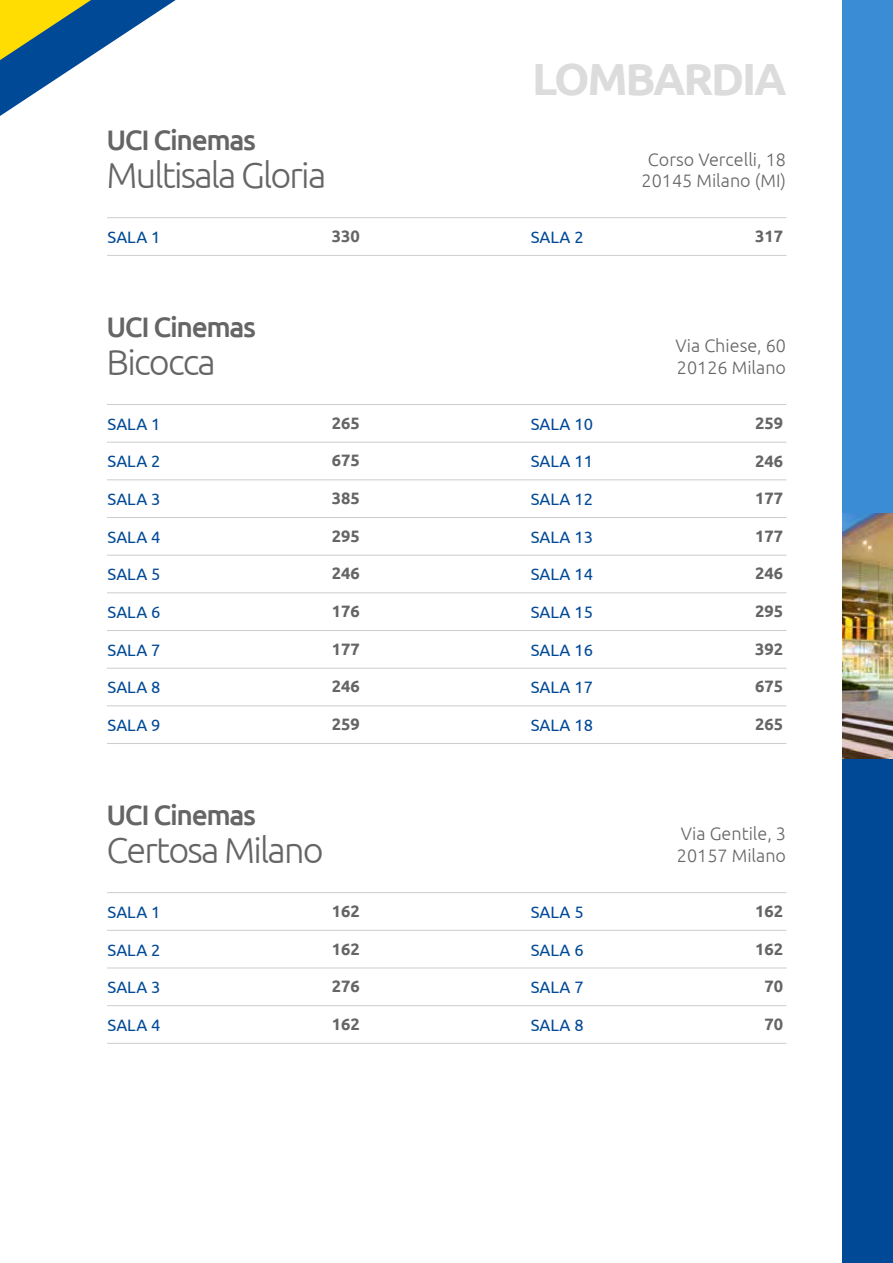
<style>
.page{position:relative;width:893px;height:1263px;background:#fff}
.page>*{position:absolute;margin:0;border:0;box-sizing:border-box;transform-origin:0 0}
.t1{font:700 45px "Ubuntu";letter-spacing:-.05em;color:#dcdcdc}
.t2{font:300 36px "Ubuntu";letter-spacing:-.05em;color:#656565}
.t3{font:500 28.2px "Ubuntu";letter-spacing:-.05em;color:#656565}
.t4{font:300 18px/21.6px "Ubuntu";color:#656565}
.t5{font:16.5px "Ubuntu";color:#004996}
.t6{font:700 16.5px "Ubuntu";color:#656565}
</style>
<div class="page">
<img style="left:843px;top:512px;width:50px;height:247px">
<svg style="left:0;top:0;width:176px;height:116px"></svg>
<hr style="left:107px;top:217px;width:679px;height:1px;background:#ccc">
<hr style="left:107px;top:255px;width:679px;height:1px;background:#ccc">
<hr style="left:107px;top:404px;width:679px;height:1px;background:#ccc">
<hr style="left:107px;top:442px;width:679px;height:1px;background:#ccc">
<hr style="left:107px;top:479px;width:679px;height:1px;background:#ccc">
<hr style="left:107px;top:517px;width:679px;height:1px;background:#ccc">
<hr style="left:107px;top:555px;width:679px;height:1px;background:#ccc">
<hr style="left:107px;top:592px;width:679px;height:1px;background:#ccc">
<hr style="left:107px;top:630px;width:679px;height:1px;background:#ccc">
<hr style="left:107px;top:743px;width:679px;height:1px;background:#ccc">
<hr style="left:107px;top:705px;width:679px;height:1px;background:#ccc">
<hr style="left:107px;top:668px;width:679px;height:1px;background:#ccc">
<hr style="left:107px;top:892px;width:679px;height:1px;background:#ccc">
<hr style="left:107px;top:930px;width:679px;height:1px;background:#ccc">
<hr style="left:107px;top:967px;width:679px;height:1px;background:#ccc">
<hr style="left:107px;top:1005px;width:679px;height:1px;background:#ccc">
<hr style="left:107px;top:1043px;width:679px;height:1px;background:#ccc">
<div style="left:843px;top:0;width:50px;height:512px;background:#3a8dd4"></div>
<div style="left:843px;top:759px;width:50px;height:504px;background:#004996"></div>
<h3 class="t3" style="left:107px;top:122px;width:151px">UCI Cinemas</h3>
<h2 class="t2" style="left:107px;top:154px;width:221px">Multisala Gloria</h2>
<h1 class="t1" style="left:532px;top:52px;width:256px">LOMBARDIA</h1>
<p class="t4" style="left:642px;top:148px;width:146px;text-align:center">Corso Vercelli, 18<br>20145 Milano (MI)</p>
<p class="t5" style="left:108px;top:227px;width:54px">SALA 1</p>
<p class="t6" style="left:332px;top:226px;width:30px">330</p>
<p class="t5" style="left:531px;top:227px;width:54px">SALA 2</p>
<p class="t6" style="left:755px;top:226px;width:30px">317</p>
<h3 class="t3" style="left:107px;top:309px;width:151px">UCI Cinemas</h3>
<h2 class="t2" style="left:107px;top:340px;width:111px">Bicocca</h2>
<p class="t4" style="left:676px;top:335px;width:112px">Via Chiese, 60<br>20126 Milano</p>
<p class="t5" style="left:108px;top:414px;width:54px">SALA 1</p>
<p class="t5" style="left:108px;top:451px;width:54px">SALA 2</p>
<p class="t5" style="left:108px;top:489px;width:54px">SALA 3</p>
<p class="t5" style="left:108px;top:527px;width:54px">SALA 4</p>
<p class="t5" style="left:108px;top:564px;width:54px">SALA 5</p>
<p class="t5" style="left:108px;top:602px;width:54px">SALA 6</p>
<p class="t5" style="left:108px;top:640px;width:54px">SALA 7</p>
<p class="t5" style="left:108px;top:677px;width:54px">SALA 8</p>
<p class="t5" style="left:108px;top:715px;width:54px">SALA 9</p>
<p class="t6" style="left:332px;top:413px;width:30px">265</p>
<p class="t6" style="left:332px;top:451px;width:30px">675</p>
<p class="t6" style="left:332px;top:488px;width:30px">385</p>
<p class="t6" style="left:332px;top:526px;width:30px">295</p>
<p class="t6" style="left:332px;top:563px;width:30px">246</p>
<p class="t6" style="left:332px;top:601px;width:30px">176</p>
<p class="t6" style="left:332px;top:639px;width:30px">177</p>
<p class="t6" style="left:332px;top:676px;width:30px">246</p>
<p class="t6" style="left:332px;top:714px;width:30px">259</p>
<p class="t5" style="left:531px;top:414px;width:64px">SALA 10</p>
<p class="t5" style="left:531px;top:452px;width:64px">SALA 11</p>
<p class="t5" style="left:531px;top:489px;width:64px">SALA 12</p>
<p class="t5" style="left:531px;top:527px;width:64px">SALA 13</p>
<p class="t5" style="left:531px;top:564px;width:64px">SALA 14</p>
<p class="t5" style="left:531px;top:602px;width:64px">SALA 15</p>
<p class="t5" style="left:531px;top:640px;width:64px">SALA 16</p>
<p class="t5" style="left:531px;top:677px;width:64px">SALA 17</p>
<p class="t5" style="left:531px;top:715px;width:64px">SALA 18</p>
<p class="t6" style="left:755px;top:413px;width:30px">259</p>
<p class="t6" style="left:755px;top:451px;width:30px">246</p>
<p class="t6" style="left:755px;top:488px;width:30px">177</p>
<p class="t6" style="left:755px;top:526px;width:30px">177</p>
<p class="t6" style="left:755px;top:564px;width:30px">246</p>
<p class="t6" style="left:755px;top:601px;width:30px">295</p>
<p class="t6" style="left:755px;top:639px;width:30px">392</p>
<p class="t6" style="left:755px;top:677px;width:30px">675</p>
<p class="t6" style="left:755px;top:714px;width:30px">265</p>
<h3 class="t3" style="left:107px;top:797px;width:151px">UCI Cinemas</h3>
<h2 class="t2" style="left:107px;top:829px;width:219px">Certosa Milano</h2>
<p class="t4" style="left:677px;top:823px;width:111px">Via Gentile, 3<br>20157 Milano</p>
<p class="t5" style="left:108px;top:902px;width:54px">SALA 1</p>
<p class="t5" style="left:108px;top:940px;width:54px">SALA 2</p>
<p class="t5" style="left:108px;top:977px;width:54px">SALA 3</p>
<p class="t5" style="left:108px;top:1015px;width:54px">SALA 4</p>
<p class="t6" style="left:332px;top:901px;width:30px">162</p>
<p class="t6" style="left:332px;top:939px;width:30px">162</p>
<p class="t6" style="left:332px;top:976px;width:30px">276</p>
<p class="t6" style="left:332px;top:1014px;width:30px">162</p>
<p class="t5" style="left:531px;top:902px;width:54px">SALA 5</p>
<p class="t5" style="left:531px;top:940px;width:54px">SALA 6</p>
<p class="t5" style="left:531px;top:977px;width:54px">SALA 7</p>
<p class="t5" style="left:531px;top:1015px;width:54px">SALA 8</p>
<p class="t6" style="left:755px;top:901px;width:30px">162</p>
<p class="t6" style="left:755px;top:939px;width:30px">162</p>
<p class="t6" style="left:764px;top:976px;width:20px">70</p>
<p class="t6" style="left:764px;top:1014px;width:20px">70</p>
</div>
